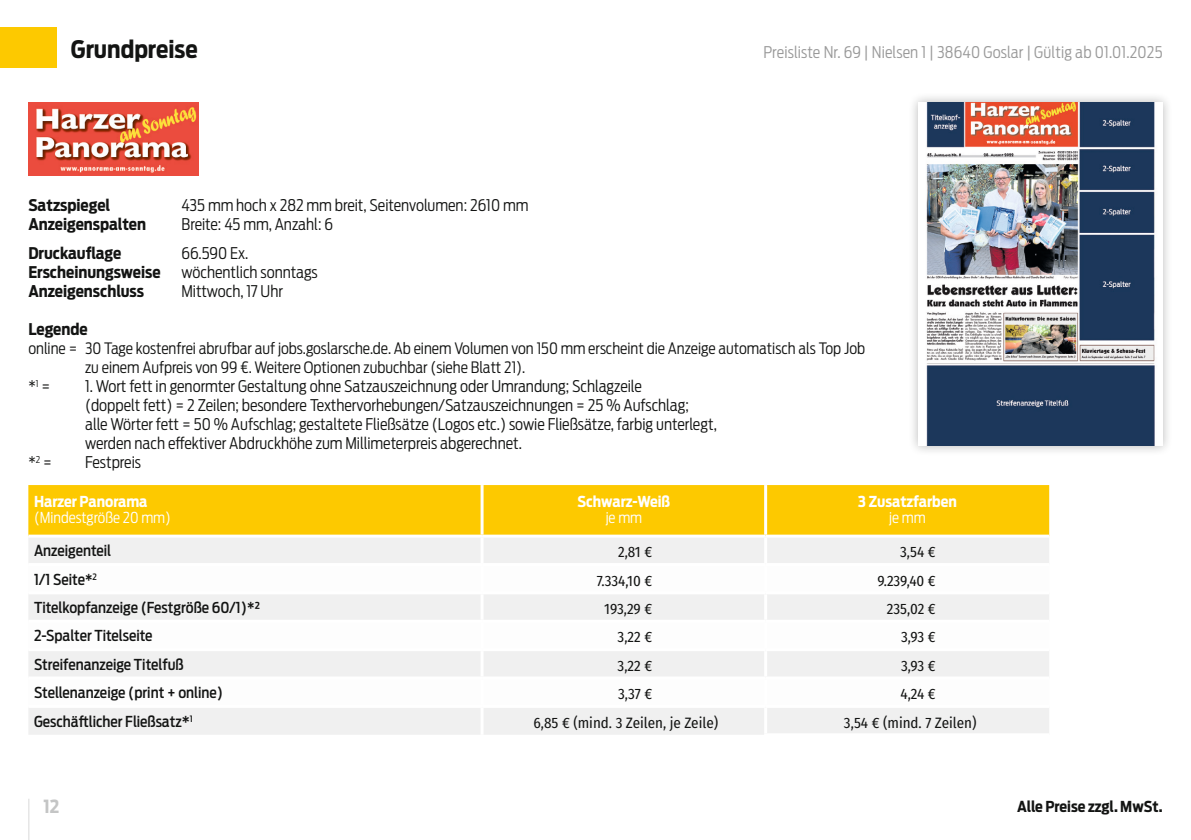
<style>
.page{position:relative;width:1191px;height:840px;background:#fff}
.page>*{position:absolute;margin:0;border:0;box-sizing:border-box;transform-origin:0 0}
.t1{font:700 24px "Antenna Cond";color:#131413}
.t2{font:700 18px "Antenna Cond";color:#c4c5c5}
.t3{font:300 16px/19px "Antenna Cond";color:#131413}
.t4{font:700 16px "Antenna Cond";color:#131413}
.t5{font:300 16px "Antenna Cond";letter-spacing:.01em;color:#999}
.t6{font:300 15.6px/19px "Antenna Cond";color:#131413}
.t7{font:500 15px "Antenna Cond";color:#131413}
.t8{font:15px "Fira Sans Condensed";color:#131413}
.t9{font:700 15px "Antenna Cond";color:#fff}
.t10{font:300 15px "Antenna Cond";color:#fff}
.t11{font:700 15px "Antenna Cond";letter-spacing:-.005em;color:#131413}
</style>
<div class="page">
<hr style="left:28px;top:798px;width:1px;height:41px;background:#d9d9d9">
<div style="left:0;top:28px;width:57px;height:40px;background:#fdc900"></div>
<div style="left:908px;top:92px;width:264px;height:363px;background:#131413;opacity:.3"></div>
<img style="left:918px;top:102px;width:244px;height:343px">
<div style="left:28px;top:485px;width:1021px;height:49px;background:#fdc900"></div>
<div style="left:29px;top:538px;width:1020px;height:196px;background:#f0f0f0"></div>
<svg style="left:29px;top:565px;width:1020px;height:139px"></svg>
<hr style="left:480px;top:485px;width:3px;height:49px;background:#fff">
<hr style="left:764px;top:485px;width:3px;height:49px;background:#fff">
<hr style="left:480px;top:537px;width:3px;height:25px;background:#fff">
<hr style="left:764px;top:537px;width:3px;height:25px;background:#fff">
<hr style="left:28px;top:562px;width:454px;height:3px;background:#fff">
<hr style="left:482px;top:562px;width:283px;height:3px;background:#fff">
<hr style="left:480px;top:565px;width:3px;height:26px;background:#fff">
<hr style="left:765px;top:562px;width:284px;height:3px;background:#fff">
<hr style="left:764px;top:565px;width:3px;height:26px;background:#fff">
<hr style="left:28px;top:591px;width:454px;height:3px;background:#fff">
<hr style="left:482px;top:591px;width:283px;height:3px;background:#fff">
<hr style="left:480px;top:594px;width:3px;height:25px;background:#fff">
<hr style="left:765px;top:591px;width:284px;height:3px;background:#fff">
<hr style="left:764px;top:594px;width:3px;height:25px;background:#fff">
<hr style="left:28px;top:619px;width:454px;height:3px;background:#fff">
<hr style="left:482px;top:619px;width:283px;height:3px;background:#fff">
<hr style="left:480px;top:622px;width:3px;height:25px;background:#fff">
<hr style="left:765px;top:619px;width:284px;height:3px;background:#fff">
<hr style="left:764px;top:622px;width:3px;height:25px;background:#fff">
<hr style="left:28px;top:647px;width:454px;height:3px;background:#fff">
<hr style="left:482px;top:647px;width:283px;height:3px;background:#fff">
<hr style="left:480px;top:650px;width:3px;height:26px;background:#fff">
<hr style="left:765px;top:647px;width:284px;height:3px;background:#fff">
<hr style="left:764px;top:650px;width:3px;height:26px;background:#fff">
<hr style="left:28px;top:676px;width:454px;height:3px;background:#fff">
<hr style="left:482px;top:676px;width:283px;height:3px;background:#fff">
<hr style="left:480px;top:679px;width:3px;height:25px;background:#fff">
<hr style="left:765px;top:676px;width:284px;height:3px;background:#fff">
<hr style="left:764px;top:679px;width:3px;height:25px;background:#fff">
<hr style="left:28px;top:704px;width:454px;height:3px;background:#fff">
<hr style="left:482px;top:704px;width:283px;height:3px;background:#fff">
<hr style="left:480px;top:707px;width:3px;height:27px;background:#fff">
<hr style="left:765px;top:704px;width:284px;height:3px;background:#fff">
<hr style="left:764px;top:707px;width:3px;height:25px;background:#fff">
<hr style="left:764px;top:732px;width:285px;height:3px;background:#fff">
<img style="left:28px;top:102px;width:170px;height:73px">
<h1 class="t1" style="left:71px;top:34px;width:128px">Grundpreise</h1>
<p class="t5" style="left:763px;top:42px;width:400px">Preisliste Nr. 69 | Nielsen 1 | 38640 Goslar | Gültig ab 01.01.2025</p>
<p class="t4" style="left:28px;top:196px;width:83px">Satzspiegel</p>
<p class="t3" style="left:181px;top:196px;width:348px">435 mm hoch x 282 mm breit, Seitenvolumen: 2610 mm</p>
<p class="t4" style="left:28px;top:215px;width:119px">Anzeigenspalten</p>
<p class="t3" style="left:181px;top:215px;width:153px">Breite: 45 mm, Anzahl: 6</p>
<p class="t4" style="left:28px;top:243px;width:94px">Druckauflage</p>
<p class="t3" style="left:181px;top:243px;width:68px">66.590 Ex.</p>
<p class="t4" style="left:28px;top:262px;width:134px">Erscheinungsweise</p>
<p class="t3" style="left:181px;top:262px;width:138px">wöchentlich sonntags</p>
<p class="t4" style="left:28px;top:281px;width:117px">Anzeigenschluss</p>
<p class="t3" style="left:181px;top:281px;width:103px">Mittwoch, 17 Uhr</p>
<p class="t4" style="left:28px;top:319px;width:61px">Legende</p>
<p class="t6" style="left:85px;top:338px;width:781px;text-indent:-57px">online = 30 Tage kostenfrei abrufbar auf jobs.goslarsche.de. Ab einem Volumen von 150 mm erscheint die Anzeige automatisch als Top Job zu einem Aufpreis von 99 €. Weitere Optionen zubuchbar (siehe Blatt 21).</p>
<p class="t3" style="left:28px;top:376px;width:23px">*<sup>1</sup> =</p>
<p class="t3" style="left:85px;top:376px;width:633px">1. Wort fett in genormter Gestaltung ohne Satzauszeichnung oder Umrandung; Schlagzeile<br>(doppelt fett) = 2 Zeilen; besondere Texthervorhebungen/Satzauszeichnungen = 25 % Aufschlag;<br>alle Wörter fett = 50 % Aufschlag; gestaltete Fließsätze (Logos etc.) sowie Fließsätze, farbig unterlegt, werden nach effektiver Abdruckhöhe zum Millimeterpreis abgerechnet.</p>
<p class="t3" style="left:28px;top:452px;width:25px">*<sup>2</sup> =</p>
<p class="t3" style="left:85px;top:452px;width:57px">Festpreis</p>
<p class="t9" style="left:34px;top:492px;width:115px">Harzer Panorama</p>
<p class="t10" style="left:34px;top:508px;width:138px">(Mindestgröße 20 mm)</p>
<p class="t9" style="left:577px;top:492px;width:94px">Schwarz-Weiß</p>
<p class="t10" style="left:605px;top:508px;width:38px">je mm</p>
<p class="t9" style="left:858px;top:492px;width:100px">3 Zusatzfarben</p>
<p class="t10" style="left:889px;top:508px;width:38px">je mm</p>
<p class="t7" style="left:34px;top:540px;width:79px">Anzeigenteil</p>
<p class="t8" style="left:618px;top:540px;width:36px">2,81 €</p>
<p class="t8" style="left:900px;top:540px;width:37px">3,54 €</p>
<p class="t7" style="left:34px;top:569px;width:64px">1/1 Seite*<sup>2</sup></p>
<p class="t8" style="left:597px;top:568px;width:57px">7.334,10 €</p>
<p class="t8" style="left:877px;top:568px;width:60px">9.239,40 €</p>
<p class="t7" style="left:34px;top:597px;width:228px">Titelkopfanzeige (Festgröße 60/1)*²</p>
<p class="t8" style="left:604px;top:597px;width:49px">193,29 €</p>
<p class="t8" style="left:887px;top:597px;width:50px">235,02 €</p>
<p class="t7" style="left:34px;top:625px;width:120px">2-Spalter Titelseite</p>
<p class="t8" style="left:617px;top:625px;width:36px">3,22 €</p>
<p class="t8" style="left:901px;top:625px;width:36px">3,93 €</p>
<p class="t7" style="left:34px;top:654px;width:151px">Streifenanzeige Titelfuß</p>
<p class="t8" style="left:617px;top:654px;width:36px">3,22 €</p>
<p class="t8" style="left:901px;top:654px;width:36px">3,93 €</p>
<p class="t7" style="left:34px;top:682px;width:191px">Stellenanzeige (print + online)</p>
<p class="t8" style="left:618px;top:682px;width:36px">3,37 €</p>
<p class="t8" style="left:900px;top:682px;width:37px">4,24 €</p>
<p class="t7" style="left:34px;top:710px;width:160px">Geschäftlicher Fließsatz*<sup>1</sup></p>
<p class="t8" style="left:533px;top:710px;width:186px">6,85 € (mind. 3 Zeilen, je Zeile)</p>
<p class="t8" style="left:844px;top:710px;width:134px">3,54 € (mind. 7 Zeilen)</p>
<p class="t2" style="left:44px;top:795px;width:17px">12</p>
<p class="t11" style="left:1017px;top:797px;width:147px">Alle Preise zzgl. MwSt.</p>
</div>
